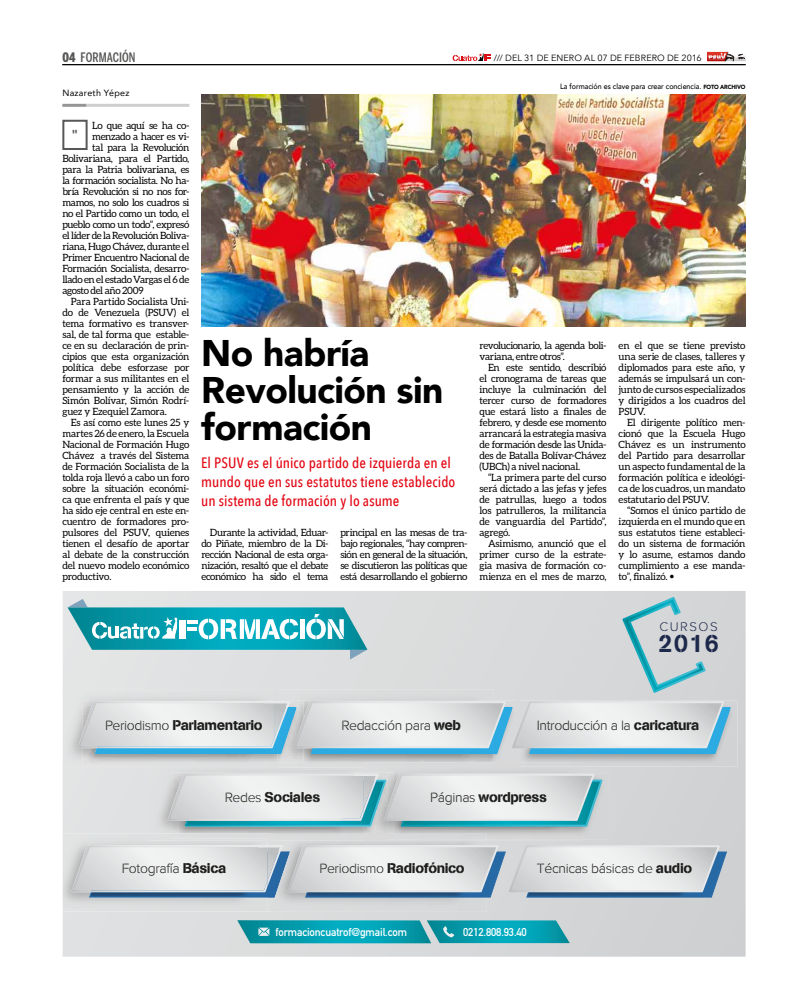
<style>
.page{position:relative;width:808px;height:1007px;background:#fff}
.page>*{position:absolute;margin:0;border:0;box-sizing:border-box;transform-origin:0 0}
.t1{font:900 37px/37px "Avenir";letter-spacing:-.015em;color:#000}
.t2{font:24.7px "AG Book Stencil";color:#1d294b}
.t3{font:500 15px/19px "Avenir Next Condensed";letter-spacing:.005em;color:#e30613}
.t4{font:14px "Rafale BG";letter-spacing:-.025em;color:#1d1d1b}
.t5{font:14px "AG Book Stencil";letter-spacing:-.025em;color:#1d1d1b}
.t6{font:700 14px "Aleo";color:#575756}
.t7{font:13.1px "Rafale RU";letter-spacing:.115em;color:#1d294b}
.t8{font:500 13px "Benton Sans Comp";letter-spacing:.005em;color:#575756}
.t9{font:700 11.2px "DIN Alternate";letter-spacing:-.025em;color:#fff}
.t10{font:10px/11px "Aleo";letter-spacing:-.025em;color:#000;text-align:justify}
.t11{font:10px "Aleo";letter-spacing:-.045em;color:#000}
.t12{font:9px "Avenir Next";letter-spacing:.005em;color:#000}
.t13{font:9px "Avenir";letter-spacing:.035em;color:#000}
.t14{font:500 7.6px "Avenir";color:#000;scale:.94 1}
.s1{font-weight:900}
.s2{font-weight:900;font-size:6px}
.s3{font-family:"Avenir Next Condensed";font-weight:700}
.s4{font-family:"Rafale BG"}
.s5{font-family:"AG Book Stencil"}
</style>
<div class="page">
<hr style="left:62px;top:64px;width:684px;height:1px;background:#000">
<svg style="left:453px;top:53px;width:38px;height:8px"></svg>
<img style="left:707px;top:61px;width:39px;height:1px">
<svg style="left:707px;top:52px;width:38px;height:9px"></svg>
<div style="left:62px;top:120px;width:26px;height:30px;border:2px solid #575756"></div>
<img style="left:201px;top:95px;width:545px;height:231px">
<hr style="left:86px;top:104px;width:103px;height:3px;background:#b3b2b2">
<hr style="left:62px;top:104px;width:24px;height:3px;background:#575756">
<svg style="left:63px;top:591px;width:683px;height:365px;background:#d6d8d9"></svg>
<img style="left:63px;top:689px;width:85px;height:78px">
<img style="left:82px;top:754px;width:192px;height:12px">
<img style="left:148px;top:766px;width:24px;height:67px">
<img style="left:148px;top:762px;width:20px;height:4px">
<img style="left:172px;top:826px;width:195px;height:7px">
<img style="left:274px;top:754px;width:24px;height:8px">
<img style="left:298px;top:754px;width:218px;height:8px">
<img style="left:519px;top:700px;width:218px;height:66px">
<img style="left:516px;top:754px;width:3px;height:8px">
<img style="left:393px;top:773px;width:216px;height:60px">
<img style="left:388px;top:826px;width:5px;height:7px">
<svg style="left:168px;top:762px;width:434px;height:64px;background:#c9d9db"></svg>
<svg style="left:237px;top:920px;width:333px;height:23px;background:#15a3b3"></svg>
<img style="left:63px;top:833px;width:205px;height:78px">
<img style="left:271px;top:897px;width:216px;height:14px">
<img style="left:268px;top:897px;width:3px;height:14px">
<svg style="left:71px;top:833px;width:656px;height:64px;background:#cdd3d9"></svg>
<svg style="left:68px;top:597px;width:663px;height:157px;background:#bfd6da"></svg>
<h3 class="t8" style="left:62px;top:49px;width:75px"><span class="s1">04</span> FORMACIÓN</h3>
<p class="t12" style="left:494px;top:50px;width:209px">/// DEL 31 DE ENERO AL 07 DE FEBRERO DE 2016</p>
<p class="t13" style="left:62px;top:85px;width:69px">Nazareth Yépez</p>
<p class="t10" style="left:92px;top:119px;width:99px">Lo que aquí se ha co-</p>
<p class="t10" style="left:92px;top:130px;width:99px">menzado a hacer es vi-</p>
<p class="t10" style="left:92px;top:141px;width:99px">tal para la Revolución</p>
<p class="t10" style="left:62px;top:152px;width:129px">Bolivariana, para el Partido,</p>
<p class="t10" style="left:62px;top:163px;width:129px">para la Patria bolivariana, es</p>
<p class="t10" style="left:62px;top:174px;width:129px">la formación socialista. No ha-</p>
<p class="t11" style="left:62px;top:185px;width:129px">bría Revolución si no nos for-</p>
<p class="t10" style="left:62px;top:196px;width:129px">mamos, no solo los cuadros si</p>
<p class="t10" style="left:62px;top:207px;width:129px">no el Partido como un todo, el</p>
<p class="t11" style="left:62px;top:218px;width:129px">pueblo como un todo”, expresó</p>
<p class="t11" style="left:62px;top:229px;width:129px">el líder de la Revolución Boliva-</p>
<p class="t10" style="left:62px;top:240px;width:129px">riana, Hugo Chávez, durante el</p>
<p class="t10" style="left:62px;top:251px;width:129px">Primer Encuentro Nacional de</p>
<p class="t10" style="left:62px;top:262px;width:129px">Formación Socialista, desarro-</p>
<p class="t10" style="left:62px;top:273px;width:129px">llado en el estado Vargas el 6 de</p>
<p class="t10" style="left:62px;top:284px;width:83px">agosto del año 2009</p>
<p class="t10" style="left:71px;top:295px;width:120px">Para Partido Socialista Uni-</p>
<p class="t10" style="left:62px;top:306px;width:129px">do de Venezuela (PSUV) el</p>
<p class="t10" style="left:62px;top:317px;width:129px">tema formativo es transver-</p>
<p class="t10" style="left:62px;top:328px;width:129px">sal, de tal forma que estable-</p>
<p class="t10" style="left:62px;top:339px;width:129px">ce en su declaración de prin-</p>
<p class="t10" style="left:62px;top:350px;width:129px">cipios que esta organización</p>
<p class="t10" style="left:62px;top:361px;width:129px">política debe esforzase por</p>
<p class="t10" style="left:62px;top:372px;width:128px">formar a sus militantes en el</p>
<p class="t10" style="left:62px;top:383px;width:129px">pensamiento y la acción de</p>
<p class="t10" style="left:62px;top:394px;width:129px">Simón Bolívar, Simón Rodrí-</p>
<p class="t10" style="left:62px;top:405px;width:106px">guez y Ezequiel Zamora.</p>
<p class="t10" style="left:71px;top:416px;width:120px">Es así como este lunes 25 y</p>
<p class="t10" style="left:62px;top:427px;width:128px">martes 26 de enero, la Escuela</p>
<p class="t10" style="left:62px;top:438px;width:129px">Nacional de Formación Hugo</p>
<p class="t10" style="left:62px;top:449px;width:128px">Chávez a través del Sistema</p>
<p class="t10" style="left:62px;top:460px;width:129px">de Formación Socialista de la</p>
<p class="t10" style="left:62px;top:471px;width:128px">tolda roja llevó a cabo un foro</p>
<p class="t10" style="left:62px;top:482px;width:129px">sobre la situación económi-</p>
<p class="t10" style="left:62px;top:493px;width:129px">ca que enfrenta el país y que</p>
<p class="t10" style="left:62px;top:504px;width:129px">ha sido eje central en este en-</p>
<p class="t10" style="left:62px;top:515px;width:129px">cuentro de formadores pro-</p>
<p class="t10" style="left:62px;top:526px;width:129px">pulsores del PSUV, quienes</p>
<p class="t10" style="left:62px;top:537px;width:129px">tienen el desafío de aportar</p>
<p class="t10" style="left:62px;top:548px;width:129px">al debate de la construcción</p>
<p class="t10" style="left:62px;top:559px;width:129px">del nuevo modelo económico</p>
<p class="t10" style="left:62px;top:570px;width:51px">productivo.</p>
<p class="t14" style="left:560px;top:80px;width:199px">La formación es clave para crear conciencia. <span class="s2">FOTO ARCHIVO</span></p>
<h3 class="t6" style="left:73px;top:126px;width:6px">"</h3>
<h1 class="t1" style="left:201px;top:333px;width:244px">No habría<br>Revolución sin formación</h1>
<p class="t10" style="left:479px;top:339px;width:129px">revolucionario, la agenda boli&shy;variana, entre otros”.</p>
<p class="t10" style="left:479px;top:361px;width:129px;text-indent:8px">En este sentido, describió el cronograma de tareas que incluye la culminación del tercer curso de formadores que estará listo a finales de febrero, y desde ese momento arrancará la estrategia masiva de formación desde las Unida&shy;des de Batalla Bolívar-Chávez (UBCh) a nivel nacional.</p>
<p class="t10" style="left:479px;top:471px;width:129px;text-indent:8px">“La primera parte del curso será dictado a las jefas y jefes de patrullas, luego a todos los patrulleros, la militancia de vanguardia del Partido”, agregó.</p>
<p class="t10" style="left:479px;top:537px;width:129px;text-indent:8px">Asimismo, anunció que el primer curso de la estrate&shy;gia masiva de formación co&shy;mienza en el mes de marzo,</p>
<p class="t10" style="left:618px;top:339px;width:129px">en el que se tiene previsto una serie de clases, talleres y diplomados para este año, y además se impulsará un con&shy;junto de cursos especializados y dirigidos a los cuadros del PSUV.</p>
<p class="t10" style="left:618px;top:416px;width:129px;text-indent:9px">El dirigente político men&shy;cionó que la Escuela Hugo Chávez es un instrumento del Partido para desarrollar un aspecto fundamental de la formación política e ideológi&shy;ca de los cuadros, un mandato estatutario del PSUV.</p>
<p class="t10" style="left:618px;top:504px;width:129px;text-indent:8px">“Somos el único partido de izquierda en el mundo que en sus estatutos tiene estableci&shy;do un sistema de formación y lo asume, estamos dando cumplimiento a ese manda&shy;to”, finalizó. <span class="s3">•</span></p>
<h3 class="t3" style="left:201px;top:453px;width:256px">El PSUV es el único partido de izquierda en el mundo que en sus estatutos tiene establecido un sistema de formación y lo asume</h3>
<p class="t10" style="left:201px;top:526px;width:129px;text-indent:9px">Durante la actividad, Eduar&shy;do Piñate, miembro de la Di&shy;rección Nacional de esta orga&shy;nización, resaltó que el debate económico ha sido el tema</p>
<p class="t10" style="left:340px;top:526px;width:129px">principal en las mesas de tra&shy;bajo regionales, “hay compren&shy;sión en general de la situación, se discutieron las políticas que está desarrollando el gobierno</p>
<h3 class="t7" style="left:659px;top:619px;width:60px">CURSOS</h3>
<h2 class="t2" style="left:658px;top:628px;width:62px">2016</h2>
<h3 class="t5" style="left:105px;top:716px;width:159px"><span class="s4">Periodismo</span> Parlamentario</h3>
<h3 class="t4" style="left:341px;top:717px;width:121px">Redacción para <span class="s5">web</span></h3>
<h3 class="t4" style="left:537px;top:717px;width:164px">Introducción a la <span class="s5">caricatura</span></h3>
<h3 class="t5" style="left:225px;top:788px;width:97px"><span class="s4">Redes</span> Sociales</h3>
<h3 class="t5" style="left:430px;top:788px;width:118px"><span class="s4">Páginas</span> wordpress</h3>
<h3 class="t4" style="left:122px;top:860px;width:106px">Fotografía <span class="s5">Básica</span></h3>
<h3 class="t5" style="left:320px;top:860px;width:147px"><span class="s4">Periodismo</span> Radiofónico</h3>
<h3 class="t4" style="left:537px;top:860px;width:157px">Técnicas básicas de <span class="s5">audio</span></h3>
<p class="t9" style="left:275px;top:923px;width:133px">formacioncuatrof@gmail.com</p>
<p class="t9" style="left:463px;top:923px;width:65px">0212.808.93.40</p>
</div>
